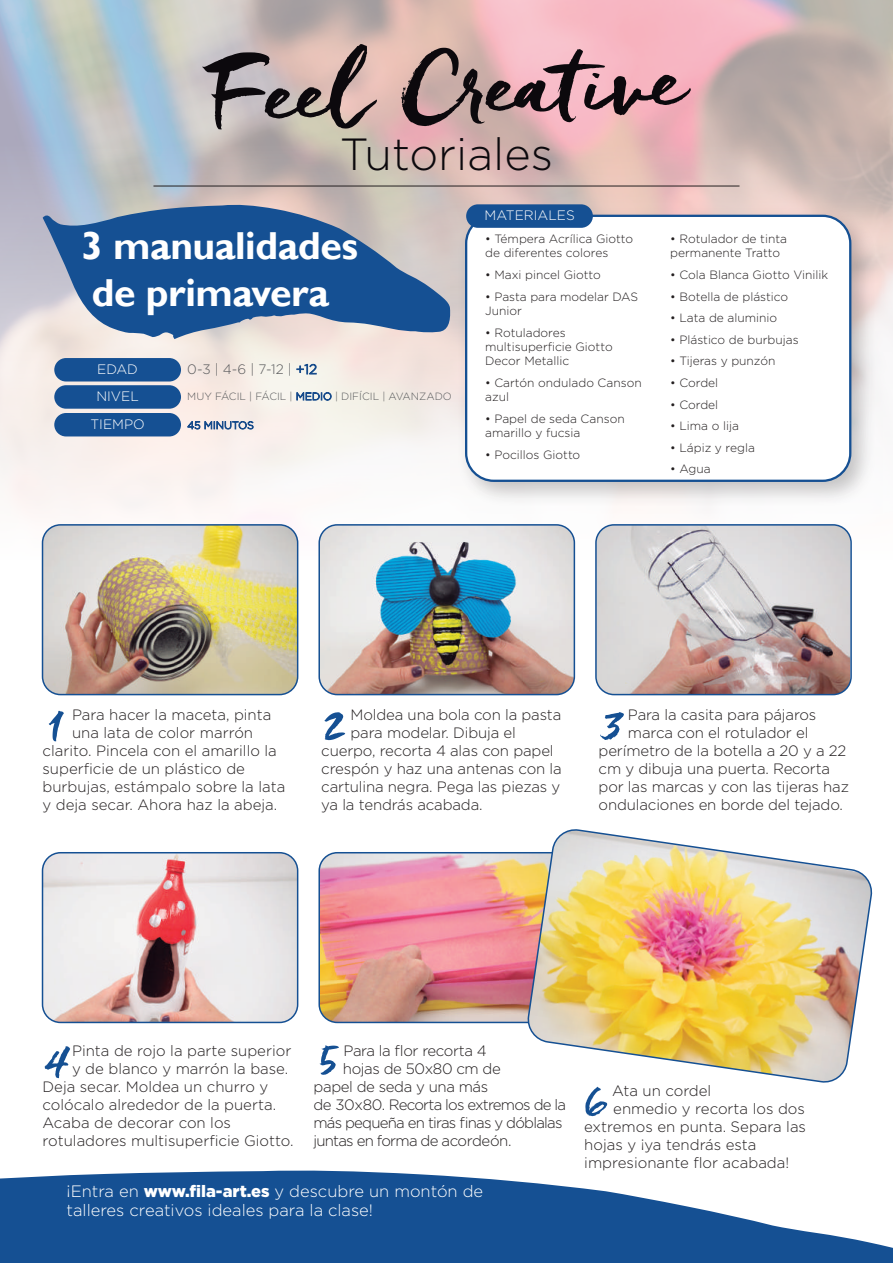
<style>
.page{position:relative;width:893px;height:1263px;background:#fff}
.page>*{position:absolute;margin:0;border:0;box-sizing:border-box;transform-origin:0 0}
.t1{font:51px "Freeland";color:#155093}
.t2{font:300 45px "Gotham";color:#0c090d}
.t3{font:700 39px/46.8px "Gill Sans";letter-spacing:-.01em;color:#fff}
.t4{font:300 16.5px/19.8px "Gotham";color:#fff}
.t5{font:300 15px "Gotham";letter-spacing:-.01em;color:#231f20}
.t6{font:300 15px "Gotham";letter-spacing:-.05em;color:#231f20}
.t7{font:300 13.65px "Gotham";color:#fff}
.t8{font:300 13.65px "Gotham";color:#58595b}
.t9{font:300 12px/14.4px "Gotham";color:#231f20}
.t10{font:300 10.5px "Gotham";color:#58595b}
.s1{color:#155093}
.s2{font-weight:900}
</style>
<div class="page">
<svg style="left:0;top:1170px;width:893px;height:93px;fill:#155093"></svg>
<svg style="left:0;top:143px;width:893px;height:422px"></svg>
<svg style="left:43px;top:204px;width:408px;height:135px;background:#5479a5"></svg>
<svg style="left:202px;top:44px;width:175px;height:86px;background:#a29390"></svg>
<svg style="left:401px;top:48px;width:290px;height:78px;background:#b38a8f"></svg>
<hr style="left:153px;top:186px;width:586px;height:1px;background:#231f20">
<div style="left:54px;top:385px;width:127px;height:24px;background:#155093;border-radius:12px"></div>
<div style="left:54px;top:358px;width:127px;height:23px;background:#155093;border-radius:12px"></div>
<img style="left:451px;top:200px;width:432px;height:313px">
<div style="left:466px;top:216px;width:384px;height:265px;background:#fff;border-radius:28px"></div>
<div style="left:465px;top:215px;width:386px;height:267px;border:2px solid #155093;border-radius:28px"></div>
<div style="left:466px;top:204px;width:127px;height:24px;background:#155093;border-radius:12px"></div>
<svg style="left:296px;top:364px;width:21px;height:10px"></svg>
<svg style="left:296px;top:392px;width:36px;height:9px"></svg>
<div style="left:54px;top:413px;width:127px;height:23px;background:#155093;border-radius:12px"></div>
<svg style="left:187px;top:421px;width:67px;height:8px"></svg>
<img style="left:43px;top:525px;width:255px;height:169px">
<div style="left:42px;top:524px;width:256px;height:171px;border:2px solid #155093;border-radius:18px"></div>
<img style="left:319px;top:525px;width:255px;height:169px">
<div style="left:318px;top:524px;width:257px;height:171px;border:2px solid #155093;border-radius:18px"></div>
<img style="left:596px;top:525px;width:254px;height:169px">
<div style="left:595px;top:524px;width:257px;height:171px;border:2px solid #155093;border-radius:18px"></div>
<img style="left:43px;top:853px;width:255px;height:169px">
<div style="left:42px;top:852px;width:256px;height:171px;border:2px solid #155093;border-radius:18px"></div>
<img style="left:321px;top:855px;width:206px;height:167px">
<div style="left:318px;top:852px;width:257px;height:171px;border:2px solid #155093;border-radius:18px"></div>
<img style="left:527px;top:829px;width:346px;height:254px">
<h2 class="t2" style="left:340px;top:126px;width:215px">Tutoriales</h2>
<h3 class="t3" style="left:82px;top:223px;width:278px">3 manualidades de primavera</h3>
<p class="t7" style="left:97px;top:361px;width:42px">EDAD</p>
<p class="t7" style="left:96px;top:388px;width:44px">NIVEL</p>
<p class="t7" style="left:90px;top:415px;width:56px">TIEMPO</p>
<p class="t8" style="left:187px;top:361px;width:131px">0-3 | 4-6 | 7-12 | <span class="s1">+12</span></p>
<p class="t10" style="left:187px;top:390px;width:266px">MUY FÁCIL | FÁCIL | <span class="s1">MEDIO</span> | DIFÍCIL | AVANZADO</p>
<p class="t7" style="left:484px;top:207px;width:92px">MATERIALES</p>
<p class="t9" style="left:485px;top:231px;width:150px">• Témpera Acrílica Giotto de diferentes colores</p>
<p class="t9" style="left:485px;top:267px;width:117px">• Maxi pincel Giotto</p>
<p class="t9" style="left:485px;top:289px;width:155px">• Pasta para modelar DAS<br>Junior</p>
<p class="t9" style="left:485px;top:325px;width:129px">• Rotuladores multisuperficie Giotto<br>Decor Metallic</p>
<p class="t9" style="left:485px;top:375px;width:158px">• Cartón ondulado Canson azul</p>
<p class="t9" style="left:485px;top:411px;width:141px">• Papel de seda Canson amarillo y fucsia</p>
<p class="t9" style="left:485px;top:447px;width:97px">• Pocillos Giotto</p>
<p class="t9" style="left:670px;top:231px;width:118px">• Rotulador de tinta permanente Tratto</p>
<p class="t9" style="left:670px;top:267px;width:159px">• Cola Blanca Giotto Vinilik</p>
<p class="t9" style="left:670px;top:289px;width:119px">• Botella de plástico</p>
<p class="t9" style="left:670px;top:310px;width:108px">• Lata de aluminio</p>
<p class="t9" style="left:670px;top:332px;width:130px">• Plástico de burbujas</p>
<p class="t9" style="left:670px;top:354px;width:107px">• Tijeras y punzón</p>
<p class="t9" style="left:670px;top:375px;width:50px">• Cordel</p>
<p class="t9" style="left:670px;top:397px;width:50px">• Cordel</p>
<p class="t9" style="left:670px;top:418px;width:70px">• Lima o lija</p>
<p class="t9" style="left:670px;top:440px;width:86px">• Lápiz y regla</p>
<p class="t9" style="left:670px;top:462px;width:42px">• Agua</p>
<h1 class="t1" style="left:47px;top:690px;width:20px">1</h1>
<p class="t5" style="left:72px;top:705px;width:201px">Para hacer la maceta, pinta</p>
<p class="t5" style="left:72px;top:723px;width:183px">una lata de color marrón</p>
<p class="t5" style="left:43px;top:741px;width:236px">clarito. Pincela con el amarillo la</p>
<p class="t5" style="left:43px;top:759px;width:204px">superficie de un plástico de</p>
<p class="t5" style="left:43px;top:777px;width:244px">burbujas, estámpalo sobre la lata</p>
<p class="t5" style="left:43px;top:795px;width:236px">y deja secar. Ahora haz la abeja.</p>
<h1 class="t1" style="left:323px;top:690px;width:26px">2</h1>
<p class="t5" style="left:351px;top:705px;width:212px">Moldea una bola con la pasta</p>
<p class="t5" style="left:351px;top:723px;width:167px">para modelar. Dibuja el</p>
<p class="t5" style="left:321px;top:741px;width:234px">cuerpo, recorta 4 alas con papel</p>
<p class="t5" style="left:321px;top:759px;width:242px">crespón y haz una antenas con la</p>
<p class="t5" style="left:321px;top:777px;width:241px">cartulina negra. Pega las piezas y</p>
<p class="t5" style="left:321px;top:795px;width:163px">ya la tendrás acabada.</p>
<h1 class="t1" style="left:600px;top:690px;width:27px">3</h1>
<p class="t5" style="left:628px;top:705px;width:190px">Para la casita para pájaros</p>
<p class="t5" style="left:628px;top:723px;width:182px">marca con el rotulador el</p>
<p class="t5" style="left:599px;top:741px;width:249px">perímetro de la botella a 20 y a 22</p>
<p class="t5" style="left:599px;top:759px;width:233px">cm y dibuja una puerta. Recorta</p>
<p class="t5" style="left:599px;top:777px;width:252px">por las marcas y con las tijeras haz</p>
<p class="t5" style="left:599px;top:795px;width:246px">ondulaciones en borde del tejado.</p>
<h1 class="t1" style="left:46px;top:1026px;width:28px">4</h1>
<p class="t5" style="left:72px;top:1041px;width:221px">Pinta de rojo la parte superior</p>
<p class="t5" style="left:72px;top:1059px;width:218px">y de blanco y marrón la base.</p>
<p class="t5" style="left:43px;top:1077px;width:227px">Deja secar. Moldea un churro y</p>
<p class="t5" style="left:43px;top:1095px;width:235px">colócalo alrededor de la puerta.</p>
<p class="t5" style="left:43px;top:1113px;width:190px">Acaba de decorar con los</p>
<p class="t5" style="left:43px;top:1131px;width:253px">rotuladores multisuperficie Giotto.</p>
<p class="t5" style="left:343px;top:1041px;width:145px">Para la flor recorta 4</p>
<p class="t5" style="left:343px;top:1059px;width:159px">hojas de 50x80 cm de</p>
<p class="t5" style="left:314px;top:1077px;width:176px">papel de seda y una más</p>
<p class="t6" style="left:313px;top:1095px;width:254px">de 30x80. Recorta los extremos de la</p>
<p class="t6" style="left:313px;top:1113px;width:251px">más pequeña en tiras finas y dóblalas</p>
<p class="t6" style="left:313px;top:1131px;width:200px">juntas en forma de acordeón.</p>
<h1 class="t1" style="left:318px;top:1023px;width:25px">5</h1>
<p class="t4" style="left:67px;top:1180px;width:418px">¡Entra en <span class="s2">www.fila-art.es</span> y descubre un montón de talleres creativos ideales para la clase!</p>
<h1 class="t1" style="left:584px;top:1065px;width:26px">6</h1>
<p class="t5" style="left:612px;top:1081px;width:101px">Ata un cordel</p>
<p class="t5" style="left:613px;top:1099px;width:193px">enmedio y recorta los dos</p>
<p class="t5" style="left:584px;top:1117px;width:223px">extremos en punta. Separa las</p>
<p class="t5" style="left:584px;top:1135px;width:174px">hojas y ¡ya tendrás esta</p>
<p class="t5" style="left:584px;top:1153px;width:206px">impresionante flor acabada!</p>
</div>
